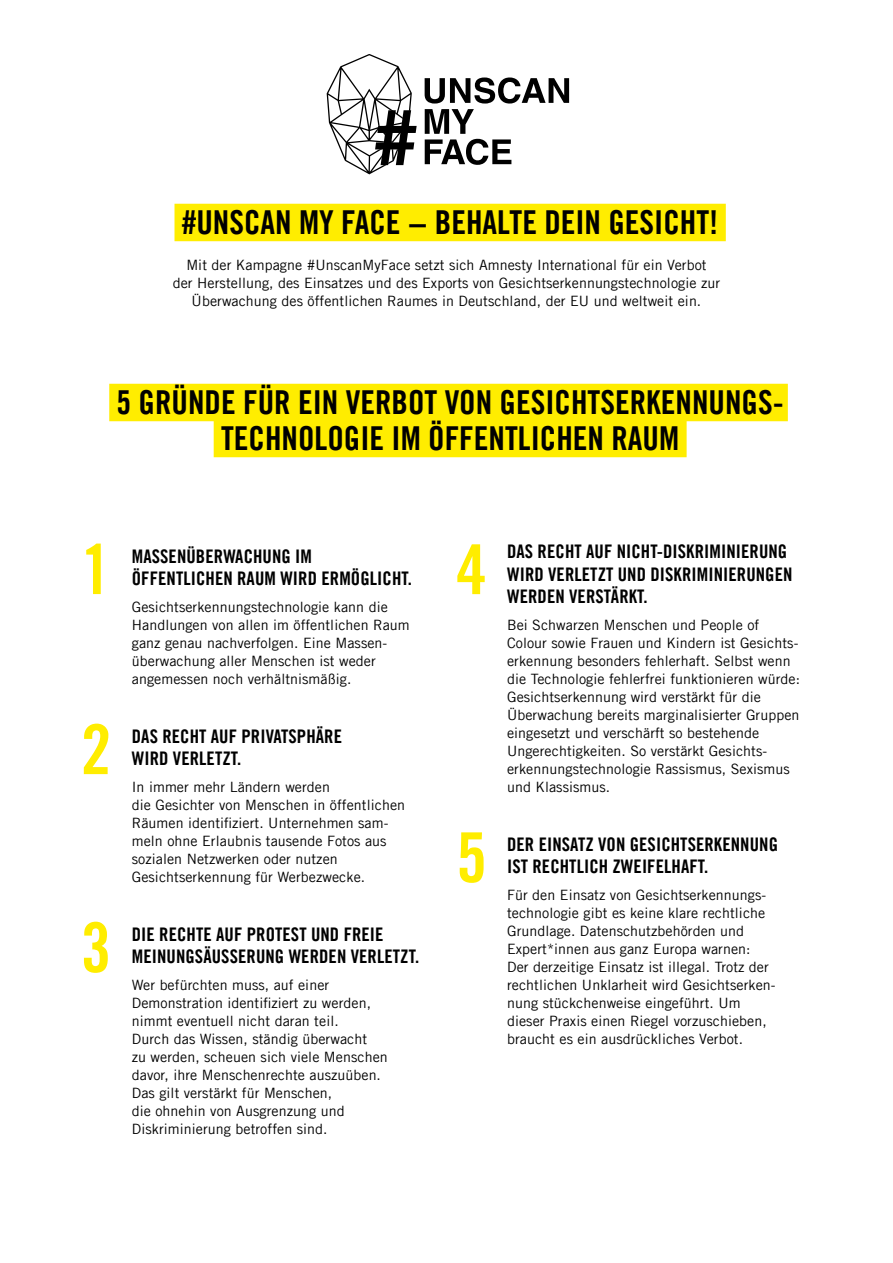
<style>
.page{position:relative;width:893px;height:1263px;background:#fff}
.page>*{position:absolute;margin:0;border:0;box-sizing:border-box;transform-origin:0 0}
.t1{font:69px "Amnesty Trade Gothic Bd Cn 20";color:#ffed00}
.t2{font:33px/36px "Amnesty Trade Gothic Bd Cn 20";color:#000;text-align:center}
.t3{font:18.75px/22.5px "Amnesty Trade Gothic Bd Cn 20";letter-spacing:.005em;color:#000}
.t4{font:14.25px/18px "Amnesty Trade Gothic";letter-spacing:.005em;color:#000}
</style>
<div class="page">
<div style="left:174px;top:204px;width:552px;height:37px;background:#ffed00"></div>
<div style="left:109px;top:384px;width:679px;height:37px;background:#ffed00"></div>
<div style="left:214px;top:420px;width:473px;height:37px;background:#ffed00"></div>
<svg style="left:425px;top:77px;width:144px;height:88px"></svg>
<svg style="left:327px;top:54px;width:90px;height:120px"></svg>
<h2 class="t2" style="left:182px;top:204px;width:538px">#UNSCAN MY FACE − BEHALTE DEIN GESICHT!</h2>
<p class="t4" style="left:173px;top:256px;width:549px;text-align:center">Mit der Kampagne #UnscanMyFace setzt sich Amnesty International für ein Verbot<br>der Herstellung, des Einsatzes und des Exports von Gesichtserkennungstechnologie zur<br>Überwachung des öffentlichen Raumes in Deutschland, der EU und weltweit ein.</p>
<h2 class="t2" style="left:117px;top:384px;width:669px">5 GRÜNDE FÜR EIN VERBOT VON GESICHTSERKENNUNGS-<br>TECHNOLOGIE IM ÖFFENTLICHEN RAUM</h2>
<h1 class="t1" style="left:81px;top:527px;width:32px">1</h1>
<h1 class="t1" style="left:81px;top:708px;width:32px">2</h1>
<h1 class="t1" style="left:81px;top:906px;width:32px">3</h1>
<h3 class="t3" style="left:132px;top:544px;width:282px">MASSENÜBERWACHUNG IM<br>ÖFFENTLICHEN RAUM WIRD ERMÖGLICHT.</h3>
<p class="t4" style="left:132px;top:598px;width:279px">Gesichtserkennungstechnologie kann die Handlungen von allen im öffentlichen Raum ganz genau nachverfolgen. Eine Massen&shy;überwachung aller Menschen ist weder angemessen noch verhältnismäßig.</p>
<h3 class="t3" style="left:132px;top:724px;width:212px">DAS RECHT AUF PRIVATSPHÄRE<br>WIRD VERLETZT.</h3>
<p class="t4" style="left:132px;top:778px;width:275px">In immer mehr Ländern werden<br>die Gesichter von Menschen in öffentlichen Räumen identifiziert. Unternehmen sam&shy;meln ohne Erlaubnis tausende Fotos aus sozialen Netzwerken oder nutzen Gesichtserkennung für Werbezwecke.</p>
<h3 class="t3" style="left:132px;top:922px;width:289px">DIE RECHTE AUF PROTEST UND FREIE<br>MEINUNGSÄUSSERUNG WERDEN VERLETZT.</h3>
<p class="t4" style="left:132px;top:976px;width:257px">Wer befürchten muss, auf einer Demonstration identifiziert zu werden, nimmt eventuell nicht daran teil.<br>Durch das Wissen, ständig überwacht<br>zu werden, scheuen sich viele Menschen davor, ihre Menschenrechte auszuüben.<br>Das gilt verstärkt für Menschen,<br>die ohnehin von Ausgrenzung und Diskriminierung betroffen sind.</p>
<h1 class="t1" style="left:456px;top:528px;width:32px">4</h1>
<h1 class="t1" style="left:456px;top:816px;width:32px">5</h1>
<h3 class="t3" style="left:507px;top:540px;width:287px">DAS RECHT AUF NICHT-DISKRIMINIERUNG<br>WIRD VERLETZT UND DISKRIMINIERUNGEN<br>WERDEN VERSTÄRKT.</h3>
<p class="t4" style="left:507px;top:616px;width:294px">Bei Schwarzen Menschen und People of Colour sowie Frauen und Kindern ist Gesichts&shy;erkennung besonders fehlerhaft. Selbst wenn die Technologie fehlerfrei funktionieren würde:<br>Gesichtserkennung wird verstärkt für die Überwachung bereits marginalisierter Gruppen eingesetzt und verschärft so bestehende Ungerechtigkeiten. So verstärkt Gesichts&shy;erkennungstechnologie Rassismus, Sexismus und Klassismus.</p>
<h3 class="t3" style="left:507px;top:832px;width:272px">DER EINSATZ VON GESICHTSERKENNUNG<br>IST RECHTLICH ZWEIFELHAFT.</h3>
<p class="t4" style="left:507px;top:886px;width:270px">Für den Einsatz von Gesichtserkennungs&shy;technologie gibt es keine klare rechtliche Grundlage. Datenschutzbehörden und Expert*innen aus ganz Europa warnen:<br>Der derzeitige Einsatz ist illegal. Trotz der rechtlichen Unklarheit wird Gesichtserken&shy;nung stückchenweise eingeführt. Um dieser Praxis einen Riegel vorzuschieben, braucht es ein ausdrückliches Verbot.</p>
</div>
